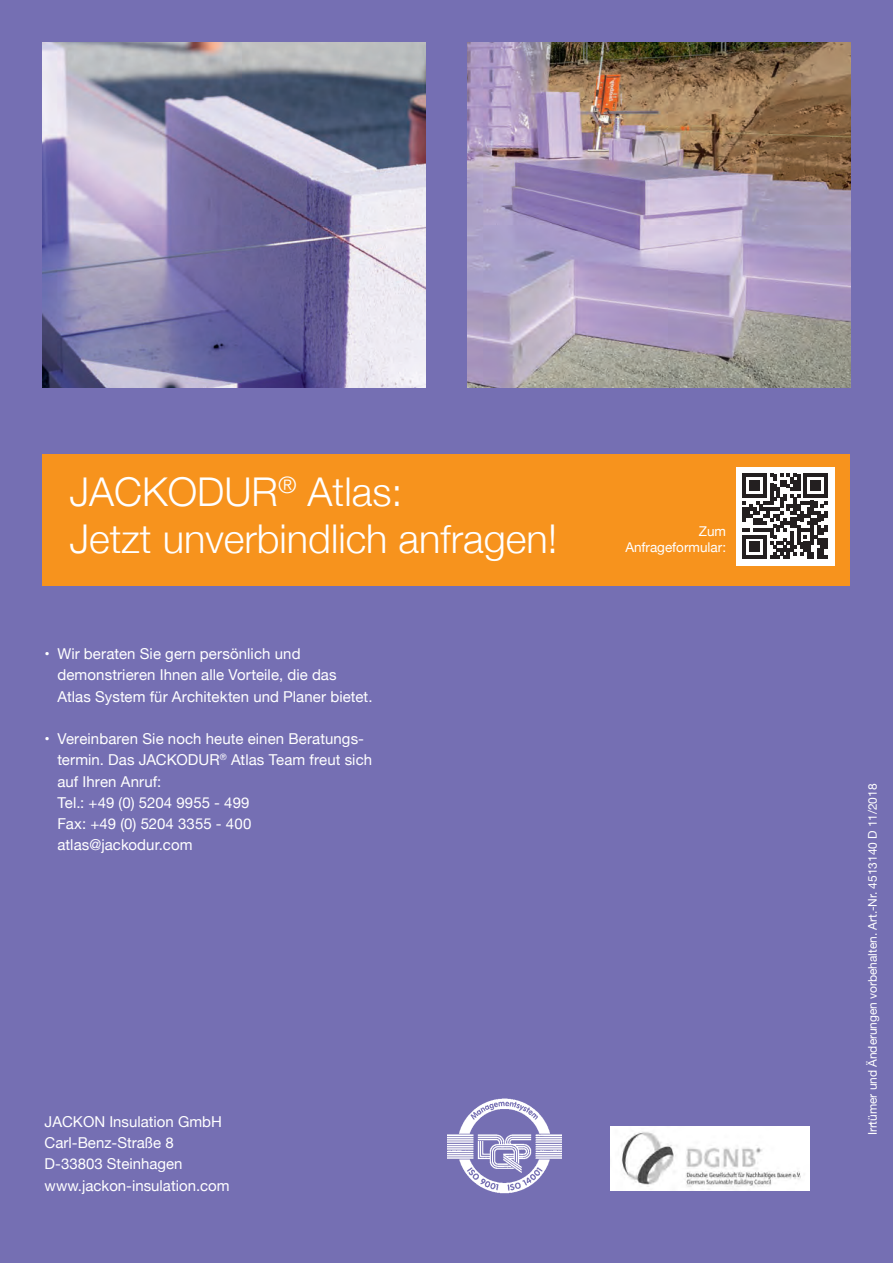
<style>
.page{position:relative;width:893px;height:1263px;background:#756fb3}
.page>*{position:absolute;margin:0;border:0;box-sizing:border-box;transform-origin:0 0}
.t1{font:300 39.75px/46.7px "Helvetica Neue";color:#fff}
.t2{font:15px/21.3px "Helvetica Neue";letter-spacing:.005em;color:#fff}
.t3{font:13.5px/16.5px "Helvetica Neue";color:#fff;text-align:right}
.t4{font:12px "Helvetica Neue";letter-spacing:-.005em;color:#fff}
</style>
<div class="page">
<div style="left:43px;top:454px;width:807px;height:132px;background:#f7931d"></div>
<img style="left:43px;top:43px;width:382px;height:345px">
<img style="left:468px;top:43px;width:382px;height:345px">
<img style="left:448px;top:1098px;width:114px;height:96px">
<img style="left:611px;top:1127px;width:199px;height:64px">
<div style="left:736px;top:467px;width:98px;height:99px;background:#fff"></div>
<svg style="left:743px;top:474px;width:84px;height:85px"></svg>
<h1 class="t1" style="left:69px;top:466px;width:489px">JACKODUR<sup>®</sup> Atlas:<br>Jetzt unverbindlich anfragen!</h1>
<p class="t2" style="left:57px;top:644px;width:317px;text-indent:-13px">• Wir beraten Sie gern persönlich und demonstrieren Ihnen alle Vorteile, die das<br>Atlas System für Architekten und Planer bietet.</p>
<p class="t2" style="left:57px;top:729px;width:316px;text-indent:-13px">• Vereinbaren Sie noch heute einen Beratungs&shy;termin. Das JACKODUR<sup>®</sup> Atlas Team freut sich auf Ihren Anruf:<br>Tel.: +49 (0) 5204 9955 - 499<br>Fax: +49 (0) 5204 3355 - 400 atlas@jackodur.com</p>
<p class="t3" style="left:625px;top:524px;width:102px">Zum<br>Anfrageformular:</p>
<p class="t2" style="left:45px;top:1112px;width:186px">JACKON Insulation GmbH<br>Carl-Benz-Straße 8<br>D-33803 Steinhagen www.jackon-insulation.com</p>
<p class="t4" style="left:864px;top:1135px;width:353px;rotate:-90deg">Irrtümer und Änderungen vorbehalten. Art.-Nr. 4513140 D 11/2018</p>
</div>
